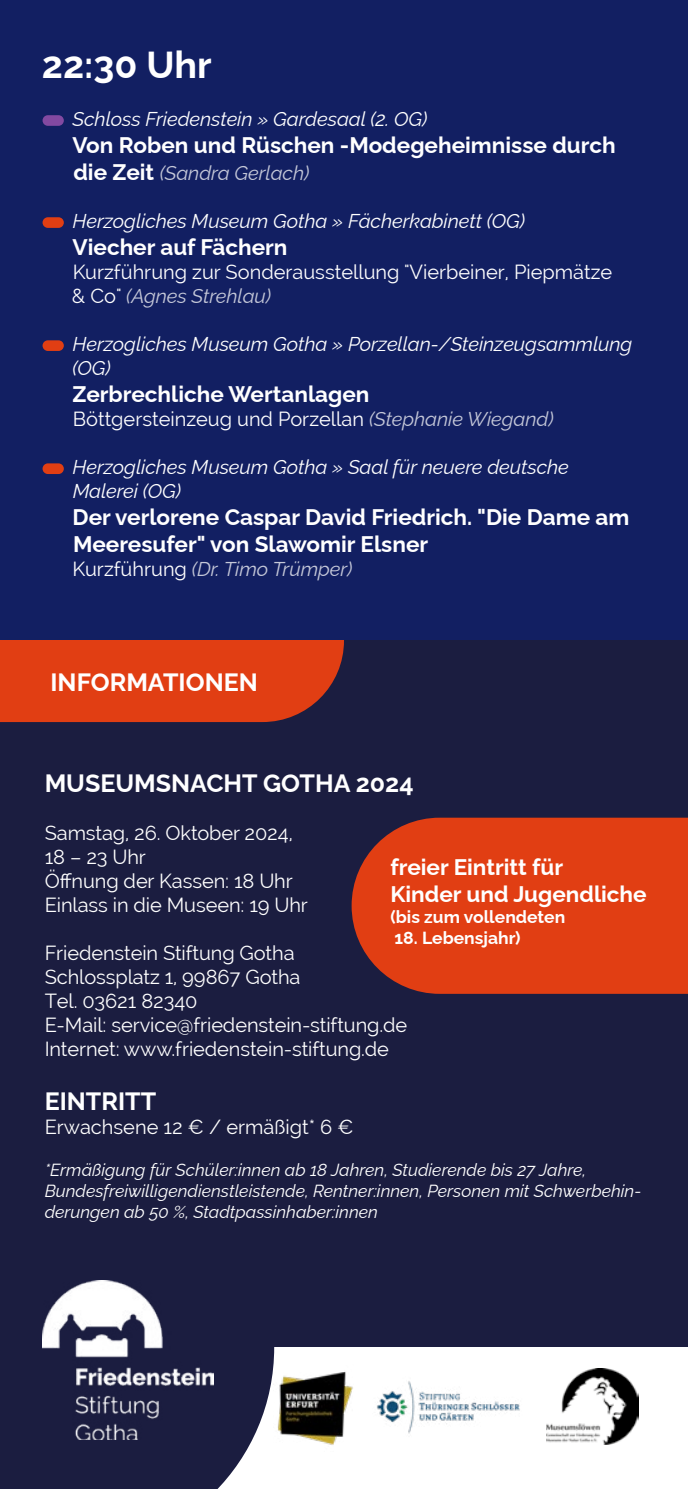
<style>
.page{position:relative;width:688px;height:1489px;background:#fff}
.page>*{position:absolute;margin:0;border:0;box-sizing:border-box;transform-origin:0 0}
.t1{font:700 37.5px "Raleway";color:#fff}
.t2{font:700 25px "Raleway";color:#fff}
.t3{font:700 22.5px/27px "Raleway";color:#fff}
.t4{font:20px/24px "Raleway";letter-spacing:-.005em;color:#fff}
.t5{font:italic 20px/24px "Raleway";letter-spacing:-.005em;color:#fff}
.t6{font:italic 20px "Raleway";letter-spacing:-.005em;color:#c4c7d8}
.t7{font:italic 17.5px/21px "Raleway";color:#fff}
.t8{font:700 17.5px "Raleway";color:#fff}
.s1{font-weight:700;font-style:normal;font-size:22.5px;color:#fff}
.s2{font-style:italic;color:#c4c7d8}
.s3{font-style:normal;color:#fff}
</style>
<div class="page">
<div style="left:0;top:0;width:687px;height:1488px;background:#121f62"></div>
<div style="left:0;top:640px;width:687px;height:848px;background:#1b1d40"></div>
<div style="left:0;top:640px;width:344px;height:82px;background:#e13e13"></div>
<svg style="left:351px;top:817px;width:336px;height:176px;background:#d03b16"></svg>
<svg style="left:42px;top:1346px;width:645px;height:142px;fill:#fff"></svg>
<img style="left:43px;top:1280px;width:170px;height:159px">
<img style="left:362px;top:1369px;width:172px;height:68px">
<img style="left:273px;top:1362px;width:89px;height:88px">
<img style="left:546px;top:1368px;width:92px;height:76px">
<div style="left:43px;top:115px;width:21px;height:11px;background:#8249a1;border-radius:5px"></div>
<div style="left:43px;top:217px;width:21px;height:11px;background:#e13e13;border-radius:5px"></div>
<div style="left:43px;top:340px;width:21px;height:11px;background:#e13e13;border-radius:5px"></div>
<div style="left:43px;top:463px;width:21px;height:11px;background:#e13e13;border-radius:5px"></div>
<h1 class="t1" style="left:42px;top:35px;width:171px">22:30 Uhr</h1>
<p class="t5" style="left:73px;top:105px;width:356px">Schloss Friedenstein » Gardesaal (2. OG)</p>
<p class="t3" style="left:73px;top:129px;width:544px">Von Roben und Rüschen -Modegeheimnisse durch</p>
<p class="t6" style="left:73px;top:157px;width:237px"><span class="s1">die Zeit</span> (Sandra Gerlach)</p>
<p class="t5" style="left:73px;top:207px;width:454px">Herzogliches Museum Gotha » Fächerkabinett (OG)</p>
<p class="t3" style="left:73px;top:231px;width:216px">Viecher auf Fächern</p>
<p class="t4" style="left:72px;top:260px;width:541px">Kurzführung zur Sonderausstellung "Vierbeiner, Piepmätze &amp; Co" <span class="s2">(Agnes Strehlau)</span></p>
<p class="t5" style="left:72px;top:330px;width:561px">Herzogliches Museum Gotha » Porzellan-/Steinzeugsammlung (OG)</p>
<p class="t3" style="left:73px;top:378px;width:298px">Zerbrechliche Wertanlagen</p>
<p class="t4" style="left:73px;top:407px;width:482px">Böttgersteinzeug und Porzellan <span class="s2">(Stephanie Wiegand)</span></p>
<p class="t5" style="left:73px;top:453px;width:497px">Herzogliches Museum Gotha » Saal für neuere deutsche<br>Malerei (OG)</p>
<p class="t3" style="left:73px;top:501px;width:558px">Der verlorene Caspar David Friedrich. "Die Dame am<br>Meeresufer" von Slawomir Elsner</p>
<p class="t6" style="left:73px;top:553px;width:281px"><span class="s3">Kurzführung</span> (Dr. Timo Trümper)</p>
<p class="t2" style="left:50px;top:662px;width:209px">INFORMATIONEN</p>
<p class="t2" style="left:45px;top:763px;width:370px">MUSEUMSNACHT GOTHA 2024</p>
<p class="t4" style="left:45px;top:820px;width:265px">Samstag, 26. Oktober 2024,<br>18 – 23 Uhr<br>Öffnung der Kassen: 18 Uhr<br>Einlass in die Museen: 19 Uhr</p>
<p class="t4" style="left:45px;top:940px;width:364px">Friedenstein Stiftung Gotha<br>Schlossplatz 1, 99867 Gotha<br>Tel. 03621 82340<br>E-Mail: service@friedenstein-stiftung.de<br>Internet: www.friedenstein-stiftung.de</p>
<p class="t2" style="left:45px;top:1081px;width:113px">EINTRITT</p>
<p class="t4" style="left:45px;top:1114px;width:310px">Erwachsene 12 € / ermäßigt* 6 €</p>
<p class="t7" style="left:45px;top:1157px;width:598px">*Ermäßigung für Schüler:innen ab 18 Jahren, Studierende bis 27 Jahre,<br>Bundesfreiwilligendienstleistende, Rentner:innen, Personen mit Schwerbehin&shy;derungen ab 50 %, Stadtpassinhaber:innen</p>
<p class="t3" style="left:390px;top:851px;width:258px">freier Eintritt für<br>Kinder und Jugendliche</p>
<p class="t8" style="left:390px;top:903px;width:176px">(bis zum vollendeten</p>
<p class="t8" style="left:394px;top:924px;width:127px">18. Lebensjahr)</p>
</div>
